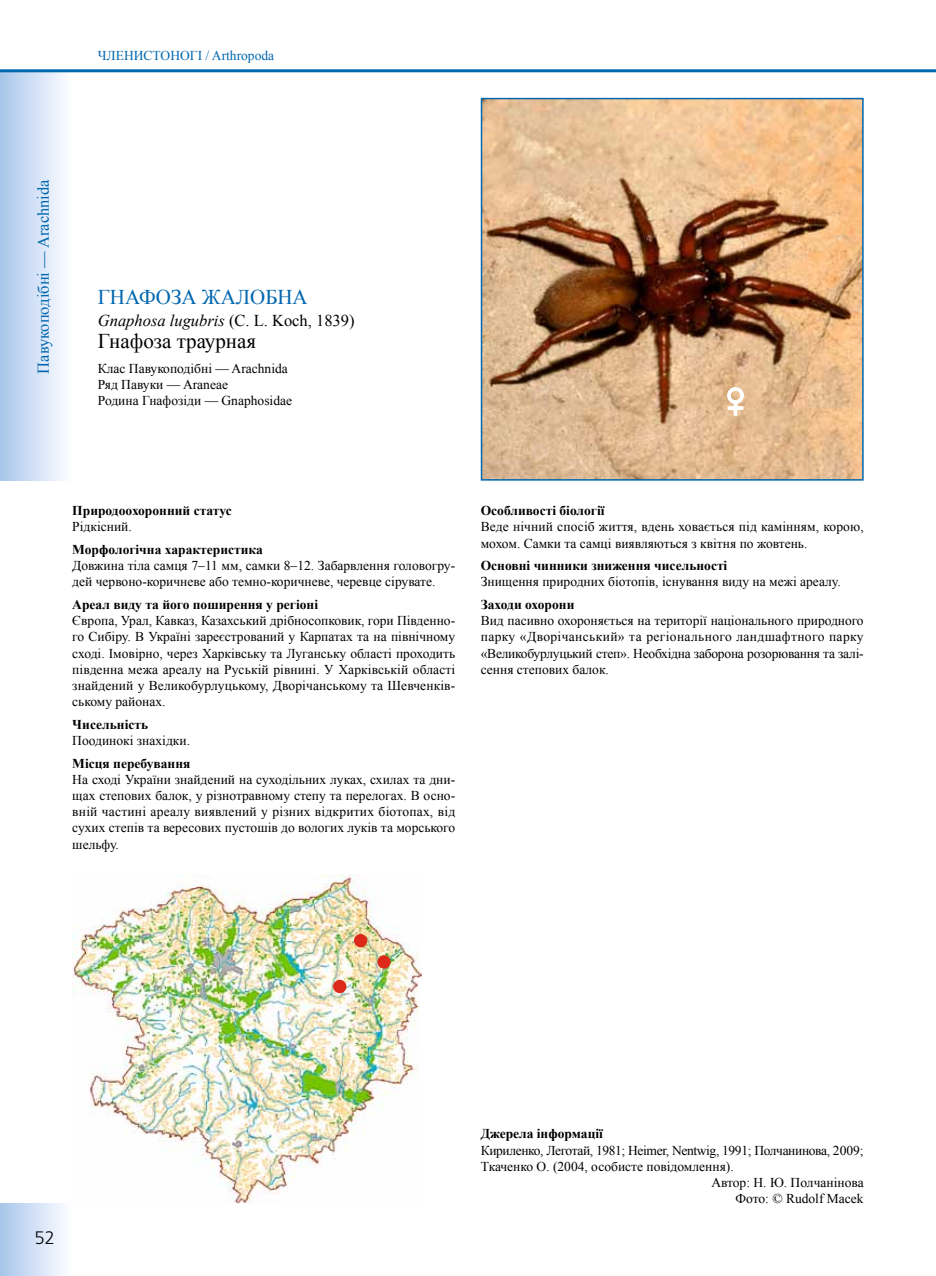
<style>
.page{position:relative;width:936px;height:1276px;background:#fff}
.page>*{position:absolute;margin:0;border:0;box-sizing:border-box;transform-origin:0 0}
.t1{font:21px "Times New Roman";color:#000}
.t2{font:21px "Times New Roman";color:#0067af}
.t3{font:18px "Free Set C";color:#000}
.t4{font:italic 16.5px "Times New Roman";color:#000}
.t5{font:16.5px "Times New Roman";color:#0067af}
.t6{font:13.5px/16.2px "Times New Roman";color:#000}
.t7{font:13.5px "Times New Roman";letter-spacing:-.03em;color:#000}
.t8{font:700 13.5px/16.2px "Times New Roman";color:#000}
.t9{font:13.5px "Times New Roman";color:#0067af}
.s1{font-style:normal}
.s2{font-weight:400}
.s3{font-weight:700}
</style>
<div class="page">
<img style="left:72px;top:874px;width:349px;height:329px">
<div style="left:0;top:72px;width:72px;height:408px;background:linear-gradient(to right,#a8c6eb,#fefeff)"></div>
<hr style="left:0;top:69px;width:935px;height:3px;background:#0067af">
<div style="left:0;top:1203px;width:72px;height:73px;background:linear-gradient(to right,#a8c6eb,#fefeff)"></div>
<div style="left:378px;top:956px;width:11px;height:11px;background:#dc291a;border-radius:50%"></div>
<div style="left:377px;top:955px;width:13px;height:13px;border:2px solid #dc291a;border-radius:50%"></div>
<img style="left:483px;top:101px;width:377px;height:376px">
<div style="left:480px;top:98px;width:383px;height:382px;border:2px solid #0067af"></div>
<svg style="left:724px;top:385px;width:21px;height:32px"></svg>
<div style="left:355px;top:935px;width:11px;height:11px;background:#dc291a;border-radius:50%"></div>
<div style="left:354px;top:934px;width:13px;height:13px;border:2px solid #dc291a;border-radius:50%"></div>
<div style="left:334px;top:981px;width:11px;height:11px;background:#dc291a;border-radius:50%"></div>
<div style="left:333px;top:980px;width:13px;height:13px;border:2px solid #dc291a;border-radius:50%"></div>
<p class="t9" style="left:98px;top:47px;width:178px">ЧЛЕНИСТОНОГІ / Arthropoda</p>
<p class="t5" style="left:32px;top:373px;width:196px;rotate:-90deg">Павукоподібні — Arachnida</p>
<p class="t2" style="left:98px;top:283px;width:211px">ГНАФОЗА ЖАЛОБНА</p>
<p class="t4" style="left:98px;top:309px;width:258px">Gnaphosa lugubris <span class="s1">(C. L. Koch, 1839)</span></p>
<p class="t1" style="left:98px;top:327px;width:160px">Гнафоза траурная</p>
<p class="t6" style="left:98px;top:360px;width:196px">Клас Павукоподібні — Arachnida<br>Ряд Павуки — Araneae<br>Родина Гнафозіди — Gnaphosidae</p>
<p class="t8" style="left:72px;top:502px;width:161px">Природоохоронний статус<br><span class="s2">Рідкісний.</span></p>
<p class="t6" style="left:72px;top:541px;width:384px"><span class="s3">Морфологічна характеристика<br></span>Довжина тіла самця 7–11 мм, самки 8–12. Забарвлення головогру&shy;дей червоно-коричневе або темно-коричневе, черевце сірувате.</p>
<p class="t6" style="left:72px;top:596px;width:384px"><span class="s3">Ареал виду та його поширення у регіоні<br></span>Європа, Урал, Кавказ, Казахський дрібносопковик, гори Південно&shy;го Сибіру. В Україні зареєстрований у Карпатах та на північному сході. Імовірно, через Харківську та Луганську області проходить південна межа ареалу на Руській рівнині. У Харківській області знайдений у Великобурлуцькому, Дворічанському та Шевченків&shy;ському районах.</p>
<p class="t6" style="left:72px;top:716px;width:119px"><span class="s3">Чисельність<br></span>Поодинокі знахідки.</p>
<p class="t6" style="left:72px;top:755px;width:384px"><span class="s3">Місця перебування<br></span>На сході України знайдений на суходільних луках, схилах та дни&shy;щах степових балок, у різнотравному степу та перелогах. В осно&shy;вній частині ареалу виявлений у різних відкритих біотопах, від сухих степів та вересових пустошів до вологих луків та морського шельфу.</p>
<p class="t6" style="left:480px;top:502px;width:384px"><span class="s3">Особливості біології<br></span>Веде нічний спосіб життя, вдень ховається під камінням, корою, мохом. Самки та самці виявляються з квітня по жовтень.</p>
<p class="t6" style="left:480px;top:557px;width:361px"><span class="s3">Основні чинники зниження чисельності<br></span>Знищення природних біотопів, існування виду на межі ареалу.</p>
<p class="t6" style="left:480px;top:596px;width:384px"><span class="s3">Заходи охорони<br></span>Вид пасивно охороняється на території національного природного парку «Дворічанський» та регіонального ландшафтного парку «Великобурлуцький степ». Необхідна заборона розорювання та залі&shy;сення степових балок.</p>
<p class="t3" style="left:35px;top:1228px;width:21px">52</p>
<p class="t8" style="left:480px;top:1125px;width:124px">Джерела інформації</p>
<p class="t7" style="left:480px;top:1141px;width:384px">Кириленко, Леготай, 1981; Heimer, Nentwig, 1991; Полчанинова, 2009;</p>
<p class="t6" style="left:480px;top:1158px;width:254px">Ткаченко О. (2004, особисте повідомлення).</p>
<p class="t6" style="left:711px;top:1174px;width:154px">Автор: Н. Ю. Полчанінова</p>
<p class="t6" style="left:735px;top:1190px;width:130px">Фото: © Rudolf Macek</p>
</div>
